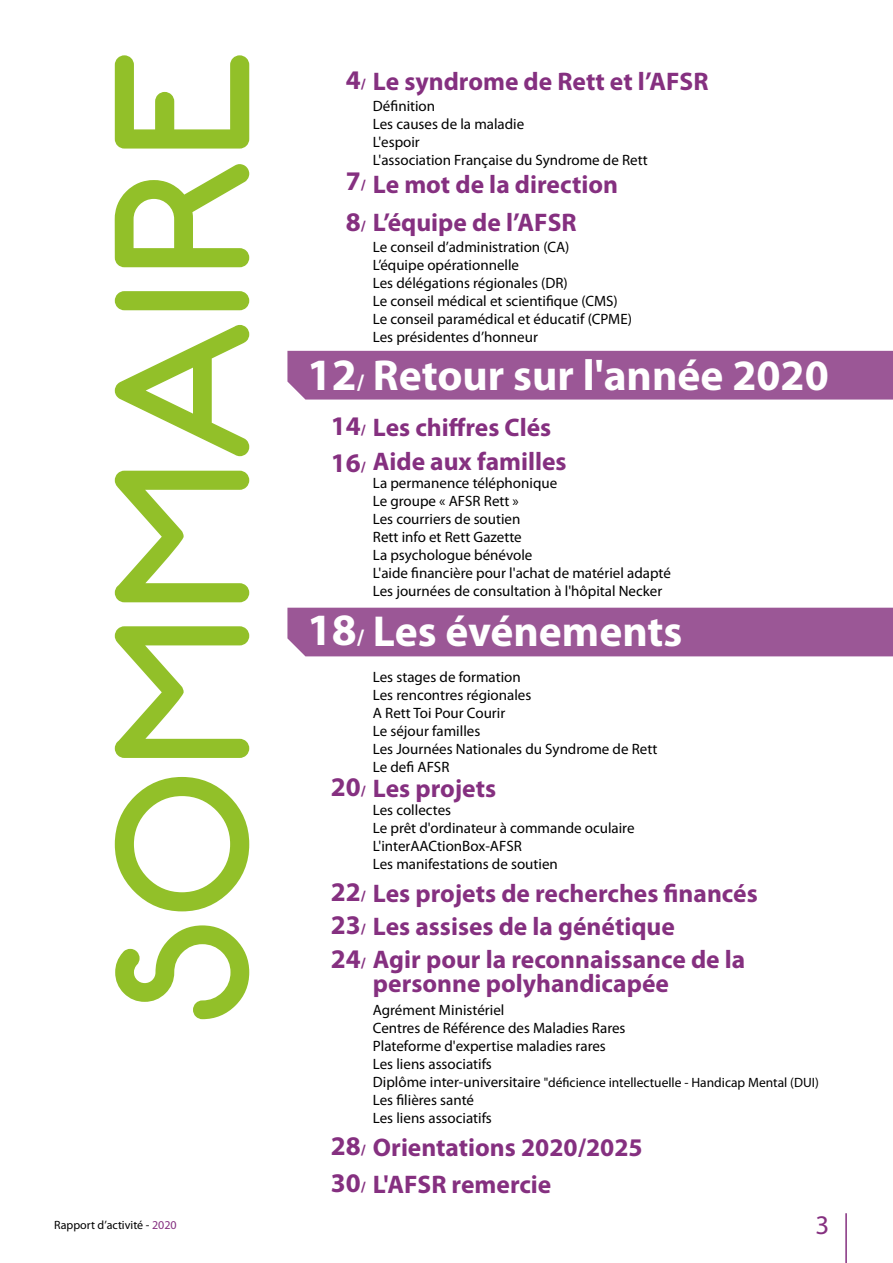
<style>
.page{position:relative;width:893px;height:1263px;background:#fff}
.page>*{position:absolute;margin:0;border:0;box-sizing:border-box;transform-origin:0 0}
.t1{font:192px "Neon 80 s";letter-spacing:-.01em;color:#92c029}
.t2{font:700 43.5px "Myriad Pro";color:#fff}
.t3{font:700 27px/36.8px "Myriad Pro";color:#853080}
.t4{font:27px "Myriad Pro";color:#853080}
.t5{font:700 25.5px/33px "Myriad Pro";color:#853080}
.t6{font:15px/18px "Myriad Pro";color:#000}
.t7{font:13.5px "Myriad Pro";color:#000}
.t8{font:12px "Myriad Pro";color:#000}
.s1{font-size:27px}
.s2{font-size:15px}
.s3{font-size:45px}
.s4{font-size:22.5px}
.s5{font-size:43.5px;color:#fff}
.s6{color:#853080}
</style>
<div class="page">
<hr style="left:845px;top:1213px;width:2px;height:50px;background:#853080">
<div style="left:287px;top:608px;width:606px;height:48px;background:#9b5796"></div>
<div style="left:287px;top:351px;width:606px;height:49px;background:#9b5796"></div>
<h1 class="t1" style="left:77px;top:1028px;width:982px;rotate:-90deg">SOMMAIRE</h1>
<h3 class="t5" style="left:346px;top:64px;width:364px"><span class="s1">4</span><span class="s2">/</span> Le syndrome de Rett et l’AFSR</h3>
<p class="t6" style="left:373px;top:97px;width:276px">Définition<br>Les causes de la maladie<br>L'espoir<br>L'association Française du Syndrome de Rett</p>
<h3 class="t5" style="left:346px;top:165px;width:274px;line-height:37.5px;text-indent:27px">Le mot de la direction<br><span class="s1">8</span><span class="s2">/</span> L’équipe de l’AFSR</h3>
<p class="t6" style="left:373px;top:238px;width:261px">Le conseil d’administration (CA)<br>L’équipe opérationnelle<br>Les délégations régionales (DR)<br>Le conseil médical et scientifique (CMS)<br>Le conseil paramédical et éducatif (CPME)<br>Les présidentes d’honneur</p>
<h2 class="t2" style="left:307px;top:347px;width:523px"><span class="s3">12</span><span class="s4">/</span> Retour sur l'année 2020</h2>
<h3 class="t5" style="left:373px;top:410px;width:195px;line-height:34px;text-indent:-30px"><span class="s5">4</span> Les chiffres Clés<br>Aide aux familles</h3>
<p class="t6" style="left:373px;top:474px;width:300px">La permanence téléphonique<br>Le groupe « AFSR Rett »<br>Les courriers de soutien<br>Rett info et Rett Gazette<br>La psychologue bénévole<br>L'aide financière pour l'achat de matériel adapté<br>Les journées de consultation à l'hôpital Necker</p>
<h2 class="t2" style="left:307px;top:602px;width:377px"><span class="s3">18</span><span class="s4">/</span> Les événements</h2>
<p class="t6" style="left:373px;top:667px;width:286px">Les stages de formation<br>Les rencontres régionales<br>A Rett Toi Pour Courir<br>Le séjour familles<br>Les Journées Nationales du Syndrome de Rett<br>Le defi AFSR</p>
<h3 class="t5" style="left:331px;top:771px;width:167px"><span class="s1">20</span><span class="s2">/</span> Les projets</h3>
<p class="t6" style="left:373px;top:801px;width:263px">Les collectes<br>Le prêt d'ordinateur à commande oculaire<br>L'interAACtionBox-AFSR<br>Les manifestations de soutien</p>
<h3 class="t5" style="left:331px;top:876px;width:428px"><span class="s1">22</span><span class="s2">/</span> Les projets de recherches financés<br><span class="s1">23</span><span class="s2">/</span> Les assises de la génétique<br><span class="s1">24</span><span class="s2">/</span> Agir pour la reconnaissance de la</h3>
<h3 class="t5" style="left:373px;top:966px;width:298px">personne polyhandicapée</h3>
<p class="t6" style="left:373px;top:1000px;width:254px">Agrément Ministériel<br>Centres de Référence des Maladies Rares<br>Plateforme d'expertise maladies rares<br>Les liens associatifs</p>
<p class="t7" style="left:373px;top:1074px;width:447px"><span class="s2">Diplôme inter-universitaire</span> "déficience intellectuelle - Handicap Mental (DUI)</p>
<p class="t6" style="left:373px;top:1090px;width:120px">Les filières santé<br>Les liens associatifs</p>
<h3 class="t5" style="left:331px;top:1127px;width:313px;line-height:37.2px"><span class="s1">28</span><span class="s2">/</span> Orientations 2020/2025<br><span class="s1">30</span><span class="s2">/</span> L'AFSR remercie</h3>
<h3 class="t3" style="left:346px;top:162px;width:21px">7<span class="s2">/</span></h3>
<h3 class="t3" style="left:331px;top:407px;width:36px">14<span class="s2">/<br></span>16<span class="s2">/</span></h3>
<p class="t8" style="left:54px;top:1218px;width:124px">Rapport d’activité - <span class="s6">2020</span></p>
<h3 class="t4" style="left:815px;top:1208px;width:15px">3</h3>
</div>
